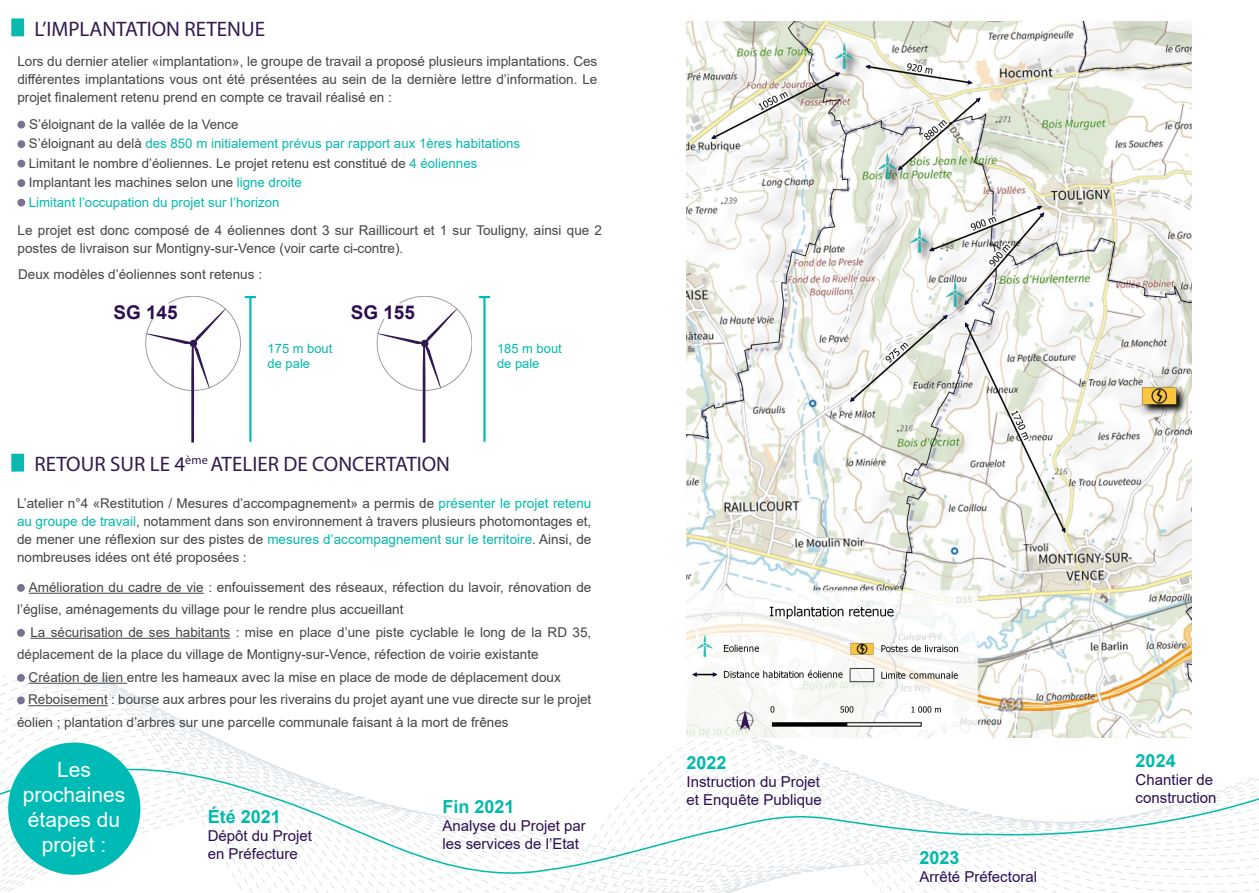
<style>
.page{position:relative;width:1259px;height:893px;background:#fff}
.page>*{position:absolute;margin:0;border:0;box-sizing:border-box;transform-origin:0 0}
.t1{font:21px "Myriad Pro";color:#331a4f}
.t2{font:21px/25.2px "Arial";color:#fff;text-align:center}
.t3{font:700 18.9px "Arial";color:#2b0e52}
.t4{font:700 18px "Arial";color:#03b9ac}
.t5{font:15px/18px "Arial";color:#2b0e52}
.t6{font:13.5px/18px "Arial";color:#424446}
.t7{font:13.2px "Arial";color:#424446}
.t8{font:13.2px "Arial";color:#03b9ac}
.t9{font:12.9px/15.6px "Arial";color:#03b9ac}
.t10{font:700 9px "Arial";letter-spacing:.01em;color:#321850}
.s1{font-size:13.5px}
.s2{color:#424446}
.s3{color:#03b9ac}
</style>
<div class="page">
<div style="left:11px;top:454px;width:13px;height:18px;background:#0cb8ae;border:2px solid #00bbb5"></div>
<div style="left:11px;top:18px;width:13px;height:18px;background:#0cb8ae;border:2px solid #00bbb5"></div>
<div style="left:17px;top:121px;width:8px;height:8px;background:#7b7193;border-radius:50%"></div>
<div style="left:17px;top:140px;width:8px;height:8px;background:#7b7193;border-radius:50%"></div>
<div style="left:17px;top:160px;width:8px;height:8px;background:#7b7193;border-radius:50%"></div>
<div style="left:17px;top:179px;width:8px;height:8px;background:#7b7193;border-radius:50%"></div>
<div style="left:17px;top:199px;width:8px;height:8px;background:#7b7193;border-radius:50%"></div>
<hr style="left:29px;top:593px;width:175px;height:1px;background:#424446">
<hr style="left:30px;top:638px;width:200px;height:1px;background:#424446">
<div style="left:17px;top:584px;width:8px;height:8px;background:#7b7193;border-radius:50%"></div>
<div style="left:17px;top:629px;width:8px;height:8px;background:#7b7193;border-radius:50%"></div>
<div style="left:17px;top:674px;width:8px;height:8px;background:#7b7193;border-radius:50%"></div>
<svg style="left:0;top:677px;width:1192px;height:79px"></svg>
<svg style="left:0;top:756px;width:1259px;height:137px"></svg>
<div style="left:999px;top:781px;width:46px;height:27px;background:#fff"></div>
<div style="left:8px;top:743px;width:132px;height:132px;background:#00bbb5;border-radius:50%"></div>
<svg style="left:376px;top:296px;width:96px;height:146px"></svg>
<svg style="left:145px;top:296px;width:110px;height:146px"></svg>
<hr style="left:483px;top:297px;width:2px;height:144px;background:#00bbb5">
<svg style="left:479px;top:296px;width:10px;height:2px"></svg>
<div style="left:113px;top:306px;width:64px;height:13px;background:#fff"></div>
<div style="left:351px;top:306px;width:64px;height:13px;background:#fff"></div>
<img style="left:686px;top:22px;width:505px;height:716px">
<p class="t1" style="left:34px;top:16px;width:232px">L’IMPLANTATION RETENUE</p>
<p class="t6" style="left:17px;top:52px;width:581px;text-align:justify">Lors du dernier atelier «implantation», le groupe de travail a proposé plusieurs implantations. Ces différentes implantations vous ont été présentées au sein de la dernière lettre d’information. Le projet finalement retenu prend en compte ce travail réalisé en :</p>
<p class="t7" style="left:29px;top:115px;width:211px"><span class="s1">S’</span>éloignant de la vallée de la Vence</p>
<p class="t8" style="left:29px;top:134px;width:492px"><span class="s2">S’éloignant au delà</span> des 850 m initialement prévus par rapport aux 1ères habitations</p>
<p class="t7" style="left:29px;top:154px;width:450px">Limitant le nombre d’éoliennes. Le projet retenu est constitué de <span class="s3">4 éoliennes</span></p>
<p class="t7" style="left:29px;top:173px;width:274px">Implantant les machines selon une <span class="s3">ligne droite</span></p>
<p class="t8" style="left:29px;top:193px;width:252px">Limitant l’occupation du projet sur l’horizon</p>
<p class="t6" style="left:18px;top:221px;width:586px">Le projet est donc composé de 4 éoliennes dont 3 sur Raillicourt et 1 sur Touligny, ainsi que 2 postes de livraison sur Montigny-sur-Vence (voir carte ci-contre).</p>
<p class="t6" style="left:18px;top:265px;width:245px">Deux modèles d’éoliennes sont retenus :</p>
<p class="t3" style="left:113px;top:299px;width:66px">SG 145</p>
<p class="t3" style="left:351px;top:299px;width:66px">SG 155</p>
<p class="t10" style="left:138px;top:307px;width:33px">SG 145</p>
<p class="t10" style="left:370px;top:307px;width:33px">SG 155</p>
<p class="t9" style="left:268px;top:341px;width:66px">175 m bout de pale</p>
<p class="t1" style="left:34px;top:451px;width:417px">RETOUR SUR LE 4<sup>ème</sup> ATELIER DE CONCERTATION</p>
<p class="t9" style="left:497px;top:341px;width:66px">185 m bout de pale</p>
<p class="t6" style="left:17px;top:494px;width:576px;text-align:justify">L’atelier n°4 «Restitution / Mesures d’accompagnement» a permis de <span class="s3">présenter le projet retenu au groupe de travail</span>, notamment dans son environnement à travers plusieurs photomontages et, de mener une réflexion sur des pistes de <span class="s3">mesures d’accompagnement sur le territoire</span>. Ainsi, de nombreuses idées ont été proposées :</p>
<p class="t6" style="left:17px;top:576px;width:576px;line-height:22.5px;text-indent:12px">Amélioration du cadre de vie : enfouissement des réseaux, réfection du lavoir, rénovation de l’église, aménagements du village pour le rendre plus accueillant</p>
<p class="t6" style="left:17px;top:621px;width:576px;line-height:22.5px;text-indent:13px">La sécurisation de ses habitants : mise en place d’une piste cyclable le long de la RD 35, déplacement de la place du village de Montigny-sur-Vence, réfection de voirie existante</p>
<p class="t6" style="left:29px;top:668px;width:534px">Création de lien entre les hameaux avec la mise en place de mode de déplacement doux</p>
<p class="t6" style="left:17px;top:688px;width:576px;line-height:22.5px;text-indent:11px">Reboisement : bourse aux arbres pour les riverains du projet ayant une vue directe sur le projet éolien ; plantation d’arbres sur une parcelle communale faisant à la mort de frênes</p>
<p class="t2" style="left:57px;top:757px;width:35px">Les</p>
<p class="t2" style="left:23px;top:782px;width:104px">prochaines étapes du projet :</p>
<p class="t4" style="left:208px;top:804px;width:75px">Été 2021</p>
<p class="t5" style="left:208px;top:826px;width:106px">Dépôt du Projet en Préfecture</p>
<p class="t4" style="left:442px;top:794px;width:74px">Fin 2021</p>
<p class="t5" style="left:442px;top:817px;width:145px">Analyse du Projet par les services de l’Etat</p>
<p class="t4" style="left:686px;top:750px;width:42px">2022</p>
<p class="t5" style="left:686px;top:772px;width:137px">Instruction du Projet et Enquête Publique</p>
<p class="t4" style="left:919px;top:845px;width:42px">2023</p>
<p class="t5" style="left:919px;top:868px;width:119px">Arrêté Préfectoral</p>
<p class="t4" style="left:1135px;top:748px;width:42px">2024</p>
<p class="t5" style="left:1135px;top:771px;width:82px">Chantier de construction</p>
</div>
